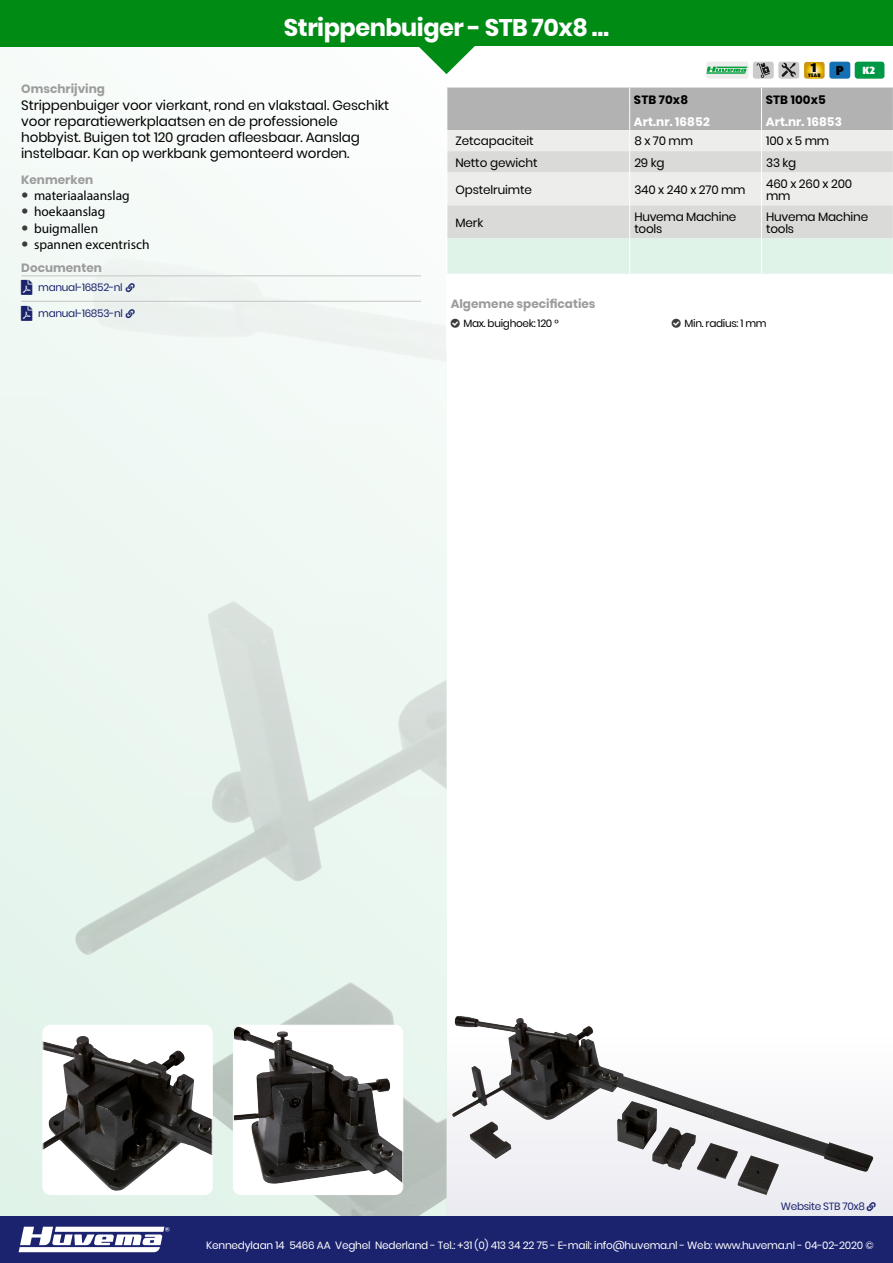
<style>
.page{position:relative;width:893px;height:1263px;background:#fff}
.page>*{position:absolute;margin:0;border:0;box-sizing:border-box;transform-origin:0 0}
.Tile_Header{font:700 24px "Poppins";letter-spacing:-.02em;color:#fff}
.ArticleGroupHeader_t{font:13.5px/16.2px "Poppins";letter-spacing:-.01em;color:#000}
.t1{font:13.5px "Myriad Pro";color:#000}
.t2{font:900 13.05px "Dax";color:#000}
.t3{font:900 12.75px "Dax";color:#000}
.Table_body_ATA{font:12px/12px "Poppins";letter-spacing:-.02em;color:#000}
.Table_Horzontal_Left{font:12px "Poppins";letter-spacing:-.01em;color:#000}
.SLUG{font:700 12px "Poppins";color:#9c9c9c}
.itemNo_ATA{font:700 12px "Poppins";letter-spacing:.01em;color:#fff}
.SLUG_INDENT{font:700 12px "Poppins";color:#9c9c9c}
.type_ATA{font:700 12px "Poppins";letter-spacing:.01em;color:#000}
.t4{font:10.5px "Poppins";letter-spacing:-.02em;color:#fff}
.weblink{font:10.5px "Poppins";letter-spacing:-.03em;color:#1b236e}
.t5{font:10.5px "Poppins";letter-spacing:-.03em;color:#000}
.Promo_VSP{font:900 10.5px "Dax";color:#fff}
.t6{font:900 5.1px "Dax";color:#000}
.s1{color:#3c3c3a}
</style>
<div class="page">
<div style="left:446px;top:1037px;width:447px;height:179px;background:#eaeaf1"></div>
<div style="left:0;top:43px;width:446px;height:1220px;background:linear-gradient(to right,#eff8f3,#fdfefd)"></div>
<img style="left:73px;top:258px;width:373px;height:958px">
<div style="left:0;top:1216px;width:893px;height:47px;background:#1b236e"></div>
<svg style="left:19px;top:1227px;width:150px;height:25px"></svg>
<div style="left:0;top:0;width:893px;height:47px;background:#008b15"></div>
<hr style="left:38px;top:276px;width:383px;height:1px;background:#c5c5c5">
<hr style="left:38px;top:301px;width:383px;height:1px;background:#c5c5c5">
<div style="left:706px;top:62px;width:42px;height:17px;background:#ededec;border-radius:3px"></div>
<svg style="left:706px;top:67px;width:42px;height:7px"></svg>
<div style="left:753px;top:62px;width:21px;height:17px;background:#cbcbcb;border-radius:3px"></div>
<svg style="left:757px;top:63px;width:13px;height:15px"></svg>
<div style="left:778px;top:62px;width:21px;height:17px;background:#cbcbcb;border-radius:3px"></div>
<svg style="left:782px;top:63px;width:14px;height:14px"></svg>
<svg style="left:804px;top:62px;width:21px;height:17px"></svg>
<div style="left:829px;top:62px;width:21px;height:17px;background:#1570b3;border-radius:3px"></div>
<div style="left:855px;top:62px;width:29px;height:17px;background:#009845;border-radius:3px"></div>
<svg style="left:447px;top:88px;width:446px;height:186px;background:#d8dbd9"></svg>
<hr style="left:761px;top:172px;width:1px;height:33px;background:#fff">
<hr style="left:761px;top:205px;width:1px;height:33px;background:#fff">
<svg style="left:417px;top:46px;width:59px;height:28px"></svg>
<img style="left:452px;top:1016px;width:421px;height:156px">
<div style="left:43px;top:1025px;width:169px;height:169px;background:#fff;border-radius:8px"></div>
<img style="left:43px;top:1037px;width:170px;height:154px">
<div style="left:43px;top:1025px;width:170px;height:170px;border:1px solid #fff;border-radius:8px"></div>
<div style="left:233px;top:1025px;width:170px;height:169px;background:#fff;border-radius:8px"></div>
<img style="left:235px;top:1033px;width:166px;height:151px">
<div style="left:233px;top:1025px;width:170px;height:170px;border:1px solid #fff;border-radius:8px"></div>
<svg style="left:22px;top:192px;width:6px;height:6px"></svg>
<svg style="left:22px;top:209px;width:6px;height:5px"></svg>
<svg style="left:22px;top:225px;width:6px;height:5px"></svg>
<svg style="left:22px;top:241px;width:6px;height:5px"></svg>
<svg style="left:21px;top:276px;width:17px;height:19px"></svg>
<svg style="left:125px;top:283px;width:10px;height:9px"></svg>
<svg style="left:21px;top:301px;width:17px;height:19px"></svg>
<svg style="left:126px;top:308px;width:9px;height:10px"></svg>
<p class="Tile_Header" style="left:284px;top:14px;width:327px">Strippenbuiger - STB 70x8 …</p>
<p class="t3" style="left:810px;top:61px;width:9px">1</p>
<p class="t6" style="left:808px;top:72px;width:14px">YEAR</p>
<p class="t2" style="left:836px;top:63px;width:10px">P</p>
<p class="Promo_VSP" style="left:862px;top:65px;width:15px">K2</p>
<p class="SLUG" style="left:21px;top:82px;width:85px">Omschrijving</p>
<p class="ArticleGroupHeader_t" style="left:21px;top:97px;width:370px">Strippenbuiger voor vierkant, rond en vlakstaal. Geschikt voor reparatiewerkplaatsen en de professionele hobbyist. Buigen tot 120 graden afleesbaar. Aanslag instelbaar. Kan op werkbank gemonteerd worden.</p>
<p class="SLUG" style="left:21px;top:173px;width:73px">Kenmerken</p>
<p class="t1" style="left:34px;top:187px;width:97px">materiaalaanslag</p>
<p class="t1" style="left:34px;top:203px;width:73px">hoekaanslag</p>
<p class="t1" style="left:34px;top:220px;width:66px">buigmallen</p>
<p class="t1" style="left:34px;top:236px;width:117px">spannen excentrisch</p>
<p class="SLUG" style="left:21px;top:261px;width:82px">Documenten</p>
<p class="weblink" style="left:38px;top:281px;width:86px">manual-16852-nl</p>
<p class="weblink" style="left:38px;top:307px;width:86px">manual-16853-nl</p>
<p class="type_ATA" style="left:634px;top:93px;width:56px">STB 70x8</p>
<p class="type_ATA" style="left:766px;top:93px;width:62px">STB 100x5</p>
<p class="itemNo_ATA" style="left:634px;top:115px;width:77px">Art.nr. 16852</p>
<p class="itemNo_ATA" style="left:766px;top:115px;width:78px">Art.nr. 16853</p>
<p class="Table_Horzontal_Left" style="left:455px;top:134px;width:80px">Zetcapaciteit</p>
<p class="Table_body_ATA" style="left:634px;top:135px;width:60px">8 x 70 mm</p>
<p class="Table_body_ATA" style="left:766px;top:135px;width:65px">100 x 5 mm</p>
<p class="Table_Horzontal_Left" style="left:455px;top:155px;width:84px">Netto gewicht</p>
<p class="Table_body_ATA" style="left:634px;top:156px;width:32px">29 kg</p>
<p class="Table_body_ATA" style="left:766px;top:156px;width:32px">33 kg</p>
<p class="Table_Horzontal_Left" style="left:455px;top:182px;width:78px">Opstelruimte</p>
<p class="Table_body_ATA" style="left:634px;top:183px;width:113px">340 x 240 x 270 mm</p>
<p class="Table_body_ATA" style="left:766px;top:177px;width:88px">460 x 260 x 200 mm</p>
<p class="Table_Horzontal_Left" style="left:455px;top:216px;width:29px">Merk</p>
<p class="Table_body_ATA" style="left:634px;top:211px;width:103px">Huvema Machine tools</p>
<p class="Table_body_ATA" style="left:766px;top:211px;width:103px">Huvema Machine tools</p>
<p class="SLUG_INDENT" style="left:451px;top:297px;width:146px">Algemene specificaties</p>
<p class="t5" style="left:451px;top:317px;width:109px"><span class="s1">□</span> Max. buighoek: 120 °</p>
<p class="t5" style="left:672px;top:317px;width:96px"><span class="s1">□</span> Min. radius: 1 mm</p>
<p class="weblink" style="left:781px;top:1200px;width:86px">Website STB 70x8</p>
<p class="t4" style="left:206px;top:1239px;width:669px">Kennedylaan 14 5466 AA Veghel Nederland - Tel.: +31 (0) 413 34 22 75 - E-mail: info@huvema.nl - Web: www.huvema.nl - 04-02-2020 ©</p>
</div>
